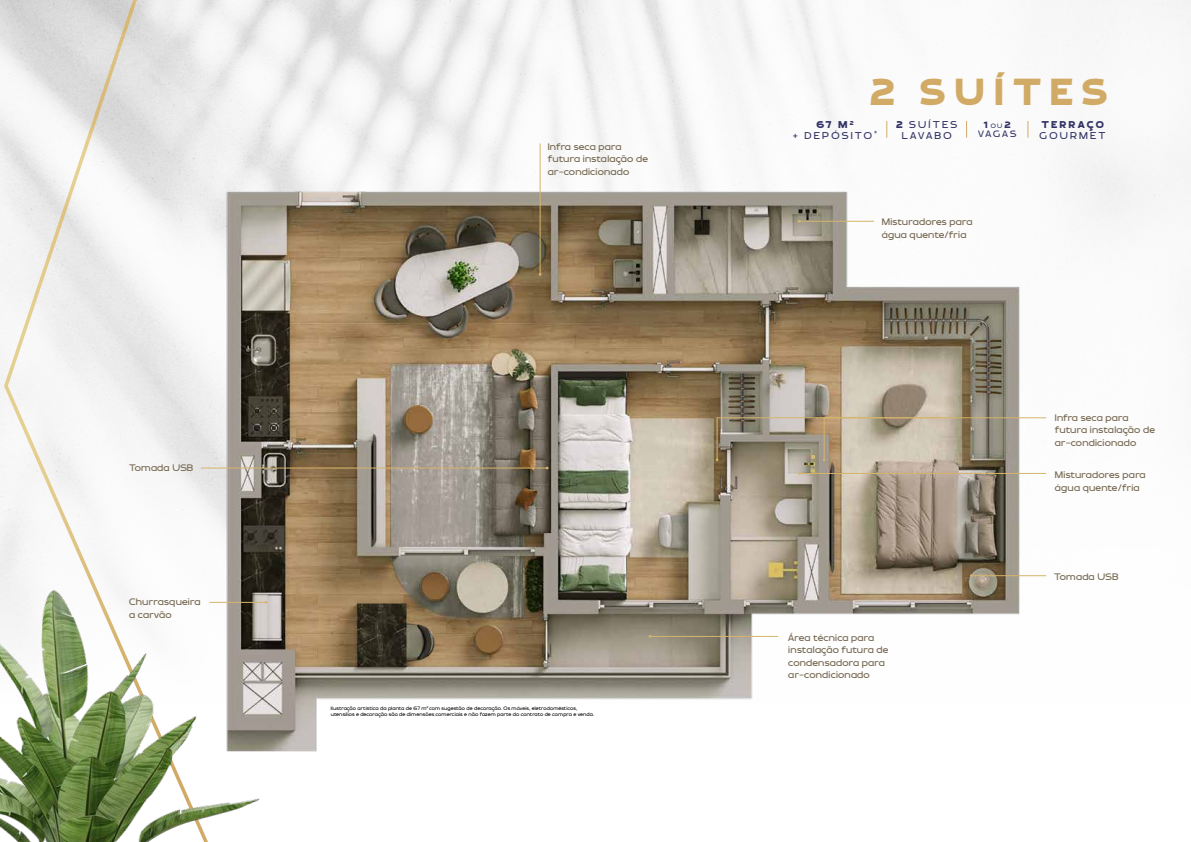
<style>
.page{position:relative;width:1191px;height:842px;background:#fff}
.page>*{position:absolute;margin:0;border:0;box-sizing:border-box;transform-origin:0 0}
.t1{font:900 38.2px "Brinnan";letter-spacing:.22em;color:#d1ab66}
.t2{font:10.1px/10.5px "Brinnan";letter-spacing:.22em;color:#336;text-align:center}
.t3{font:900 10.1px "Brinnan";letter-spacing:.215em;color:#336}
.t4{font:9.6px/12.3px "Brinnan";letter-spacing:.02em;color:#75674f}
.t5{font:9.4px/9.8px "Brinnan";letter-spacing:.2em;color:#336;text-align:center}
.t6{font:5px/6px "Brinnan";letter-spacing:.02em;color:#000}
.s1{font-weight:900}
.s2{font-size:6.4px}
</style>
<div class="page">
<svg style="left:0;top:0;width:268px;height:581px"></svg>
<img style="left:0;top:581px;width:260px;height:261px">
<img style="left:192px;top:119px;width:859px;height:660px">
<hr style="left:799px;top:473px;width:247px;height:1px;background:#d7b46a">
<hr style="left:971px;top:575px;width:75px;height:1px;background:#d7b46a">
<hr style="left:650px;top:636px;width:128px;height:1px;background:#d7b46a">
<hr style="left:209px;top:602px;width:57px;height:1px;background:#d7b46a">
<hr style="left:201px;top:468px;width:346px;height:1px;background:#d7b46a">
<hr style="left:540px;top:143px;width:1px;height:131px;background:#d7b46a">
<svg style="left:715px;top:417px;width:331px;height:44px;background:#b1a794"></svg>
<hr style="left:799px;top:221px;width:75px;height:1px;background:#d7b46a">
<svg style="left:886px;top:121px;width:1px;height:17px"></svg>
<svg style="left:966px;top:121px;width:1px;height:17px"></svg>
<svg style="left:1027px;top:121px;width:1px;height:17px"></svg>
<p class="t4" style="left:129px;top:462px;width:66px">Tomada USB</p>
<p class="t4" style="left:129px;top:596px;width:73px">Churrasqueira a carvão</p>
<p class="t4" style="left:548px;top:141px;width:102px">Infra seca para futura instalação de ar-condicionado</p>
<p class="t6" style="left:331px;top:706px;width:265px">Ilustração artística da planta de 67 m<sup>2</sup> com sugestão de decoração. Os móveis, eletrodomésticos, utensílios e decoração são de dimensões comerciais e não fazem parte do contrato de compra e venda.</p>
<h1 class="t1" style="left:870px;top:69px;width:239px">2 SUÍTES</h1>
<p class="t2" style="left:896px;top:120px;width:63px"><span class="s1">2</span> SUÍTES<br>LAVABO</p>
<p class="t5" style="left:978px;top:120px;width:40px"><span class="s1">1</span> <span class="s2">OU</span><span class="s1">2<br></span>VAGAS</p>
<p class="t2" style="left:793px;top:120px;width:86px"><span class="s1">67 M</span> <sup>2<br></sup>+ DEPÓSITO<sup>*</sup></p>
<p class="t3" style="left:1041px;top:118px;width:64px">TERRAÇO</p>
<p class="t2" style="left:1039px;top:130px;width:68px">GOURMET</p>
<p class="t4" style="left:881px;top:216px;width:92px">Misturadores para água quente/fria</p>
<p class="t4" style="left:788px;top:632px;width:102px">Área técnica para instalação futura de condensadora para ar-condicionado</p>
<p class="t4" style="left:1054px;top:412px;width:102px">Infra seca para futura instalação de ar-condicionado</p>
<p class="t4" style="left:1054px;top:469px;width:92px">Misturadores para água quente/fria</p>
<p class="t4" style="left:1054px;top:571px;width:66px">Tomada USB</p>
</div>
